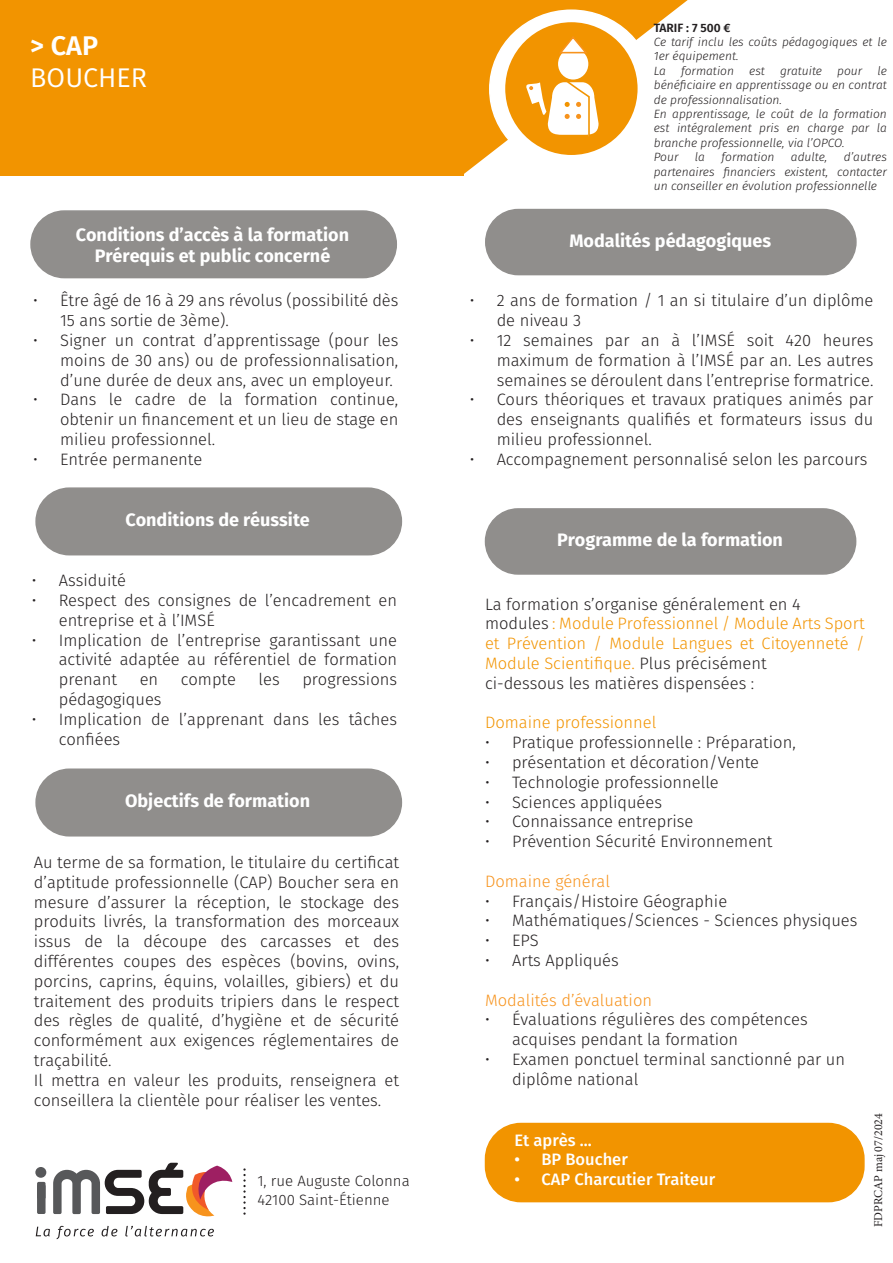
<style>
.page{position:relative;width:893px;height:1263px;background:#fff}
.page>*{position:absolute;margin:0;border:0;box-sizing:border-box;transform-origin:0 0}
.t1{font:27px "Fira Sans";color:#fff}
.t2{font:600 27px "Fira Sans";color:#fff}
.t3{font:700 18px "Fira Sans";color:#fff}
.t4{font:300 16.5px/19.8px "Fira Sans";color:#231f20}
.t5{font:300 16.5px/19.8px "Fira Sans";color:#f29400;text-align:justify}
.t6{font:500 16.5px "Fira Sans";color:#fff}
.t7{font:300 16.5px "Fira Sans";color:#f7931d}
.t8{font:300 15px "Fira Sans";color:#231f20}
.t9{font:italic 300 12px/14.4px "Fira Sans";color:#231f20;text-align:justify}
.t10{font:12px "Minion Pro";color:#231f20}
.t11{font:600 12px "Fira Sans";color:#231f20}
.s1{color:#231f20}
</style>
<div class="page">
<div style="left:0;top:0;width:464px;height:175px;background:#f29400"></div>
<svg style="left:464px;top:0;width:224px;height:174px"></svg>
<div style="left:490px;top:10px;width:163px;height:158px;background:#fff;border-radius:50%"></div>
<div style="left:505px;top:22px;width:133px;height:133px;background:#f29400;border-radius:50%"></div>
<div style="left:558px;top:48px;width:30px;height:32px;background:#fff;border-radius:50%"></div>
<svg style="left:559px;top:36px;width:28px;height:19px"></svg>
<svg style="left:525px;top:79px;width:74px;height:60px"></svg>
<div style="left:31px;top:211px;width:365px;height:67px;background:#908e8c;border-radius:33px"></div>
<div style="left:30px;top:210px;width:367px;height:68px;border:2px solid #908e8c;border-radius:33px"></div>
<div style="left:486px;top:210px;width:370px;height:65px;background:#908e8c;border-radius:33px"></div>
<div style="left:485px;top:209px;width:372px;height:66px;border:2px solid #908e8c;border-radius:33px"></div>
<div style="left:36px;top:488px;width:365px;height:67px;background:#908e8c;border-radius:33px"></div>
<div style="left:35px;top:487px;width:367px;height:68px;border:2px solid #908e8c;border-radius:33px"></div>
<div style="left:36px;top:769px;width:365px;height:67px;background:#908e8c;border-radius:33px"></div>
<div style="left:35px;top:768px;width:367px;height:68px;border:2px solid #908e8c;border-radius:33px"></div>
<div style="left:485px;top:509px;width:371px;height:65px;background:#908e8c;border-radius:33px"></div>
<div style="left:485px;top:508px;width:371px;height:67px;border:2px solid #908e8c;border-radius:33px"></div>
<svg style="left:243px;top:1168px;width:3px;height:47px"></svg>
<svg style="left:36px;top:1163px;width:196px;height:76px"></svg>
<div style="left:485px;top:1123px;width:379px;height:78px;background:#f29400;border-radius:35px"></div>
<div style="left:485px;top:1123px;width:380px;height:79px;border:2px solid #f29400;border-radius:35px"></div>
<p class="t2" style="left:30px;top:27px;width:69px">&gt; CAP</p>
<p class="t1" style="left:30px;top:59px;width:118px">BOUCHER</p>
<p class="t3" style="left:69px;top:219px;width:275px">Conditions d’accès à la formation</p>
<p class="t3" style="left:69px;top:241px;width:237px">Prérequis et public concerné</p>
<p class="t3" style="left:76px;top:222px;width:275px">Conditions d’accès à la formation</p>
<p class="t3" style="left:95px;top:243px;width:237px">Prérequis et public concerné</p>
<p class="t4" style="left:60px;top:292px;width:340px;text-indent:-27px">• Être âgé de 16 à 29 ans révolus (possibilité dès<br>15 ans sortie de 3ème).</p>
<p class="t4" style="left:60px;top:332px;width:340px;text-align:justify;text-indent:-27px">• Signer un contrat d’apprentissage (pour les moins de 30 ans) ou de professionnalisation, d’une durée de deux ans, avec un employeur.</p>
<p class="t4" style="left:60px;top:391px;width:340px;text-align:justify;text-indent:-27px">• Dans le cadre de la formation continue, obtenir un financement et un lieu de stage en milieu professionnel.</p>
<p class="t4" style="left:33px;top:450px;width:171px">• Entrée permanente</p>
<p class="t3" style="left:126px;top:507px;width:186px">Conditions de réussite</p>
<p class="t4" style="left:32px;top:572px;width:96px">• Assiduité</p>
<p class="t4" style="left:59px;top:591px;width:340px;text-indent:-27px">• Respect des consignes de l’encadrement en entreprise et à l’IMSÉ</p>
<p class="t4" style="left:59px;top:631px;width:340px;text-align:justify;text-indent:-27px">• Implication de l’entreprise garantissant une activité adaptée au référentiel de formation prenant</p>
<p class="t4" style="left:140px;top:671px;width:20px">en</p>
<p class="t4" style="left:181px;top:671px;width:56px">compte</p>
<p class="t4" style="left:259px;top:671px;width:23px">les</p>
<p class="t4" style="left:302px;top:671px;width:96px">progressions</p>
<p class="t4" style="left:59px;top:690px;width:104px">pédagogiques</p>
<p class="t4" style="left:59px;top:710px;width:340px;text-indent:-27px">• Implication de l’apprenant dans les tâches confiées</p>
<p class="t3" style="left:125px;top:788px;width:187px">Objectifs de formation</p>
<p class="t4" style="left:34px;top:853px;width:367px;text-align:justify">Au terme de sa formation, le titulaire du certificat d’aptitude professionnelle (CAP) Boucher sera en mesure d’assurer la réception, le stockage des produits livrés, la transformation des morceaux issus de la découpe des carcasses et des différentes coupes des espèces (bovins, ovins, porcins, caprins, équins, volailles, gibiers) et du traitement des produits tripiers dans le respect des règles de qualité, d’hygiène et de sécurité conformément aux exigences réglementaires de traçabilité.</p>
<p class="t4" style="left:34px;top:1071px;width:367px">Il mettra en valeur les produits, renseignera et conseillera la clientèle pour réaliser les ventes.</p>
<p class="t8" style="left:257px;top:1170px;width:154px">1, rue Auguste Colonna</p>
<p class="t8" style="left:257px;top:1189px;width:134px">42100 Saint-Étienne</p>
<p class="t11" style="left:654px;top:19px;width:78px">TARIF : 7 500 €</p>
<p class="t9" style="left:654px;top:35px;width:235px">Ce tarif inclu les coûts pédagogiques et le<br>1er équipement.</p>
<p class="t9" style="left:654px;top:63px;width:14px">La</p>
<p class="t9" style="left:681px;top:63px;width:54px">formation</p>
<p class="t9" style="left:749px;top:63px;width:17px">est</p>
<p class="t9" style="left:780px;top:63px;width:43px">gratuite</p>
<p class="t9" style="left:837px;top:63px;width:27px">pour</p>
<p class="t9" style="left:654px;top:63px;width:235px;text-indent:224px">le bénéficiaire en apprentissage ou en contrat de professionnalisation.</p>
<p class="t9" style="left:654px;top:107px;width:235px">En apprentissage, le coût de la formation est intégralement pris en charge par la branche professionnelle, via l’OPCO.</p>
<p class="t9" style="left:654px;top:150px;width:26px">Pour</p>
<p class="t9" style="left:695px;top:150px;width:12px">la</p>
<p class="t9" style="left:721px;top:150px;width:54px">formation</p>
<p class="t9" style="left:791px;top:150px;width:38px">adulte,</p>
<p class="t9" style="left:654px;top:150px;width:235px;text-indent:190px">d’autres partenaires financiers existent, contacter un conseiller en évolution professionnelle</p>
<p class="t3" style="left:569px;top:228px;width:203px">Modalités pédagogiques</p>
<p class="t4" style="left:497px;top:292px;width:378px;text-indent:-27px">• 2 ans de formation / 1 an si titulaire d’un diplôme de niveau 3</p>
<p class="t4" style="left:497px;top:332px;width:378px;text-align:justify;text-indent:-27px">• 12 semaines par an à l’IMSÉ soit 420 heures maximum de formation à l’IMSÉ par an. Les autres semaines se déroulent dans l’entreprise formatrice.</p>
<p class="t4" style="left:497px;top:391px;width:378px;text-align:justify;text-indent:-27px">• Cours théoriques et travaux pratiques animés par des enseignants qualifiés et formateurs issus du milieu professionnel.</p>
<p class="t4" style="left:470px;top:450px;width:399px">• Accompagnement personnalisé selon les parcours</p>
<p class="t3" style="left:557px;top:527px;width:227px">Programme de la formation</p>
<p class="t4" style="left:485px;top:595px;width:317px">La formation s’organise généralement en 4</p>
<p class="t5" style="left:485px;top:615px;width:381px"><span class="s1">modules</span> : Module Professionnel / Module Arts Sport et Prévention / Module Langues et Citoyenneté / Module Scientifique. <span class="s1">Plus précisément</span></p>
<p class="t4" style="left:485px;top:674px;width:271px">ci-dessous les matières dispensées :</p>
<p class="t5" style="left:485px;top:714px;width:173px">Domaine professionnel</p>
<p class="t4" style="left:485px;top:734px;width:312px">• Pratique professionnelle : Préparation,</p>
<p class="t4" style="left:485px;top:754px;width:276px">• présentation et décoration/Vente</p>
<p class="t4" style="left:485px;top:773px;width:235px">• Technologie professionnelle</p>
<p class="t4" style="left:485px;top:793px;width:179px">• Sciences appliquées</p>
<p class="t4" style="left:485px;top:813px;width:210px">• Connaissance entreprise</p>
<p class="t4" style="left:485px;top:833px;width:289px">• Prévention Sécurité Environnement</p>
<p class="t7" style="left:485px;top:869px;width:127px">Domaine général</p>
<p class="t4" style="left:485px;top:892px;width:244px">• Français/Histoire Géographie</p>
<p class="t4" style="left:485px;top:912px;width:374px">• Mathématiques/Sciences - Sciences physiques</p>
<p class="t4" style="left:485px;top:932px;width:55px">• EPS</p>
<p class="t4" style="left:485px;top:952px;width:135px">• Arts Appliqués</p>
<p class="t7" style="left:485px;top:988px;width:169px">Modalités d’évaluation</p>
<p class="t4" style="left:512px;top:1011px;width:297px;text-indent:-27px">• Évaluations régulières des compétences acquises pendant la formation</p>
<p class="t4" style="left:512px;top:1051px;width:335px;text-indent:-27px">• Examen ponctuel terminal sanctionné par un diplôme national</p>
<p class="t6" style="left:514px;top:1128px;width:79px">Et après ...</p>
<p class="t6" style="left:514px;top:1148px;width:115px">• BP Boucher</p>
<p class="t6" style="left:514px;top:1168px;width:202px">• CAP Charcutier Traiteur</p>
<p class="t10" style="left:870px;top:1227px;width:116px;rotate:-90deg">FDPRCAP maj 07/2024</p>
</div>
